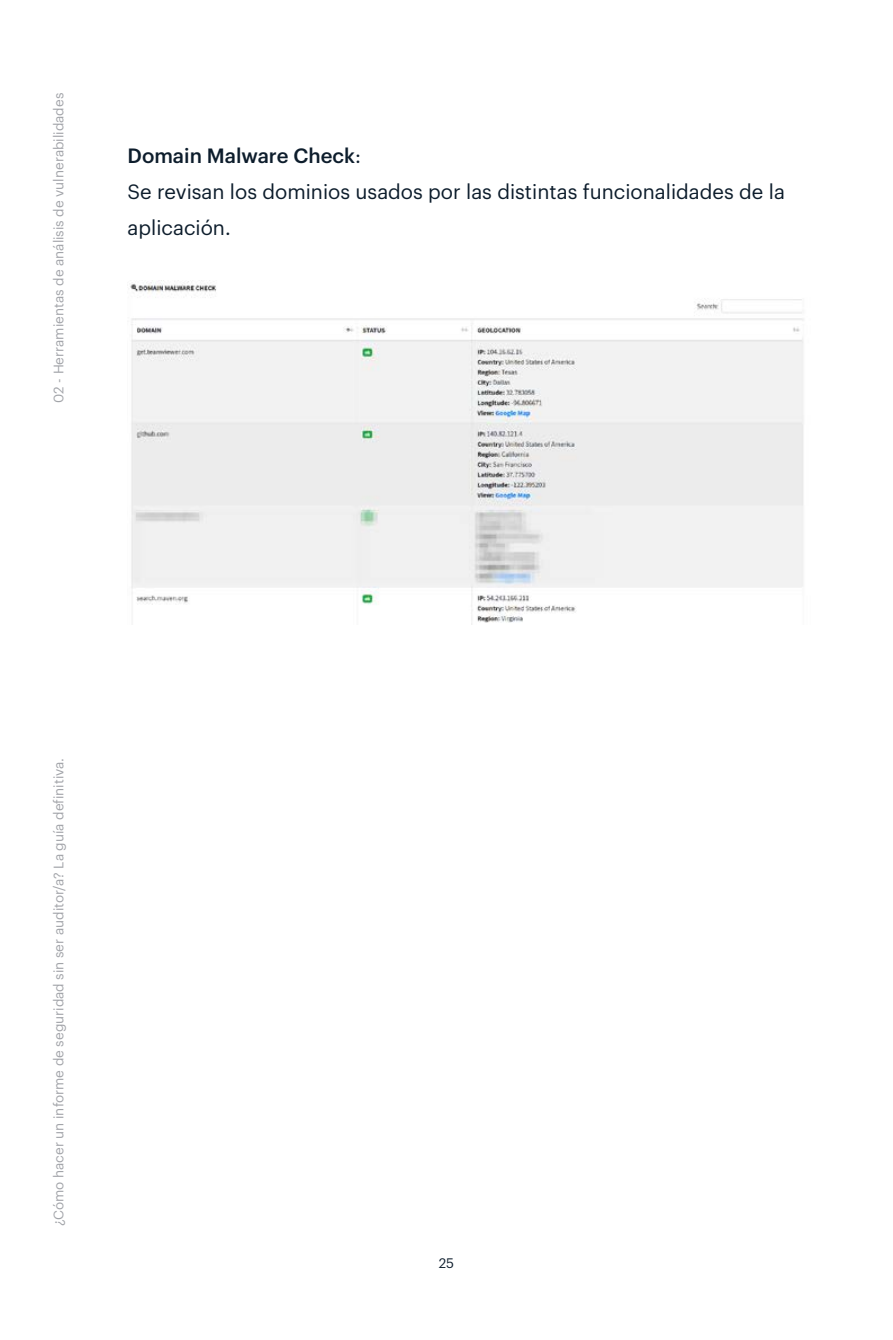
<style>
.page{position:relative;width:893px;height:1340px;background:#fff}
.page>*{position:absolute;margin:0;border:0;box-sizing:border-box;transform-origin:0 0}
.t1{font:20.25px/36px "Graphik";color:#0d1d2c}
.t2{font:13.5px "Graphik";color:#a2a4a9}
.t3{font:13.5px "Graphik";color:#0d1d2c}
.s1{font-weight:500}
</style>
<div class="page">
<img style="left:130px;top:281px;width:674px;height:344px">
<p class="t2" style="left:49px;top:403px;width:311px;rotate:-90deg">02 - Herramientas de análisis de vulnerabilidades</p>
<h1 class="t1" style="left:128px;top:136px;width:659px"><span class="s1">Domain Malware Check</span>:<br>Se revisan los dominios usados por las distintas funcionalidades de la aplicación.</h1>
<p class="t2" style="left:49px;top:1226px;width:470px;rotate:-90deg">¿Cómo hacer un informe de seguridad sin ser auditor/a? La guía definitiva.</p>
<p class="t3" style="left:439px;top:1252px;width:17px">25</p>
</div>
